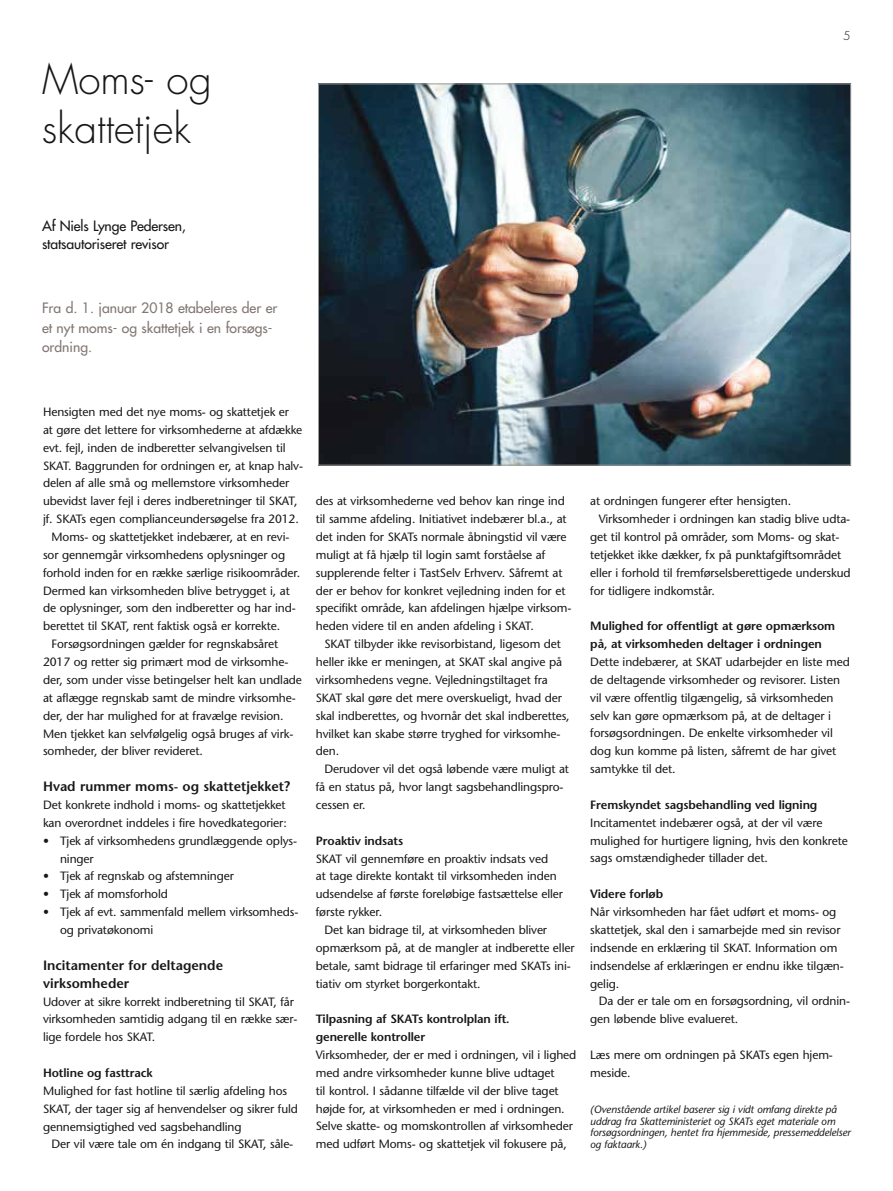
<style>
.page{position:relative;width:893px;height:1191px;background:#fff}
.page>*{position:absolute;margin:0;border:0;box-sizing:border-box;transform-origin:0 0}
.t1{font:300 40.5px/49.5px "Futura";color:#181716}
.t2{font:13.95px/19.5px "Futura";color:#827773}
.t3{font:13.95px/18px "Futura";letter-spacing:-.01em;color:#181716}
.t4{font:600 13.5px/18px "Stone Sans";color:#181716}
.t5{font:12px/17.9px "Stone Sans";letter-spacing:-.01em;color:#181716}
.t6{font:600 12px/17.9px "Stone Sans";letter-spacing:-.01em;color:#181716}
.t7{font:300 12px "Futura";color:#181716}
.t8{font:italic 10.5px/11.9px "Stone Sans";letter-spacing:-.01em;color:#181716}
</style>
<div class="page">
<img style="left:320px;top:86px;width:529px;height:377px">
<h1 class="t1" style="left:42px;top:55px;width:171px">Moms- og skattetjek</h1>
<p class="t7" style="left:843px;top:28px;width:9px">5</p>
<p class="t3" style="left:42px;top:216px;width:145px">Af Niels Lynge Pedersen, statsautoriseret revisor</p>
<p class="t2" style="left:42px;top:299px;width:237px">Fra d. 1. januar 2018 etabeleres der er et nyt moms- og skattetjek i en forsøgs&shy;ordning.</p>
<p class="t5" style="left:43px;top:403px;width:248px">Hensigten med det nye moms- og skattetjek er</p>
<p class="t5" style="left:43px;top:421px;width:261px">at gøre det lettere for virksomhederne at afdække</p>
<p class="t5" style="left:43px;top:438px;width:244px">evt. fejl, inden de indberetter selvangivelsen til</p>
<p class="t5" style="left:43px;top:456px;width:262px">SKAT. Baggrunden for ordningen er, at knap halv-</p>
<p class="t5" style="left:43px;top:474px;width:248px">delen af alle små og mellemstore virksomheder</p>
<p class="t5" style="left:43px;top:492px;width:256px">ubevidst laver fejl i deres indberetninger til SKAT,</p>
<p class="t5" style="left:43px;top:510px;width:257px">jf. SKATs egen complianceundersøgelse fra 2012.</p>
<p class="t5" style="left:52px;top:528px;width:239px">Moms- og skattetjekket indebærer, at en revi-</p>
<p class="t5" style="left:43px;top:546px;width:244px">sor gennemgår virksomhedens oplysninger og</p>
<p class="t5" style="left:43px;top:563px;width:259px">forhold inden for en række særlige risikoområder.</p>
<p class="t5" style="left:43px;top:581px;width:248px">Dermed kan virksomheden blive betrygget i, at</p>
<p class="t5" style="left:43px;top:599px;width:254px">de oplysninger, som den indberetter og har ind-</p>
<p class="t5" style="left:43px;top:617px;width:239px">berettet til SKAT, rent faktisk også er korrekte.</p>
<p class="t5" style="left:52px;top:635px;width:228px">Forsøgsordningen gælder for regnskabsåret</p>
<p class="t5" style="left:43px;top:653px;width:247px">2017 og retter sig primært mod de virksomhe-</p>
<p class="t5" style="left:43px;top:671px;width:260px">der, som under visse betingelser helt kan undlade</p>
<p class="t5" style="left:43px;top:688px;width:254px">at aflægge regnskab samt de mindre virksomhe-</p>
<p class="t5" style="left:43px;top:706px;width:242px">der, der har mulighed for at fravælge revision.</p>
<p class="t5" style="left:43px;top:724px;width:252px">Men tjekket kan selvfølgelig også bruges af virk-</p>
<p class="t5" style="left:43px;top:742px;width:161px">somheder, der bliver revideret.</p>
<p class="t4" style="left:43px;top:777px;width:249px">Hvad rummer moms- og skattetjekket?</p>
<p class="t5" style="left:43px;top:796px;width:245px">Det konkrete indhold i moms- og skattetjekket kan overordnet inddeles i fire hovedkategorier:</p>
<p class="t5" style="left:60px;top:831px;width:239px;text-indent:-17px">• Tjek af virksomhedens grundlæggende oplys&shy;ninger</p>
<p class="t5" style="left:43px;top:867px;width:192px">• Tjek af regnskab og afstemninger</p>
<p class="t5" style="left:43px;top:885px;width:126px">• Tjek af momsforhold</p>
<p class="t5" style="left:60px;top:903px;width:240px;text-indent:-17px">• Tjek af evt. sammenfald mellem virksomheds&shy;og privatøkonomi</p>
<p class="t4" style="left:43px;top:956px;width:181px">Incitamenter for deltagende virksomheder</p>
<p class="t5" style="left:43px;top:992px;width:256px">Udover at sikre korrekt indberetning til SKAT, får virksomheden samtidig adgang til en række sær&shy;lige fordele hos SKAT.</p>
<p class="t6" style="left:43px;top:1063px;width:111px">Hotline og fasttrack</p>
<p class="t5" style="left:43px;top:1081px;width:256px">Mulighed for fast hotline til særlig afdeling hos<br>SKAT, der tager sig af henvendelser og sikrer fuld gennemsigtighed ved sagsbehandling</p>
<p class="t5" style="left:52px;top:1135px;width:243px">Der vil være tale om én indgang til SKAT, såle-</p>
<p class="t5" style="left:316px;top:492px;width:257px">des at virksomhederne ved behov kan ringe ind til samme afdeling. Initiativet indebærer bl.a., at det inden for SKATs normale åbningstid vil være muligt at få hjælp til login samt forståelse af supplerende felter i TastSelv Erhverv. Såfremt at der er behov for konkret vejledning inden for et specifikt område, kan afdelingen hjælpe virksom&shy;heden videre til en anden afdeling i SKAT.</p>
<p class="t5" style="left:316px;top:635px;width:255px;text-indent:9px">SKAT tilbyder ikke revisorbistand, ligesom det heller ikke er meningen, at SKAT skal angive på virksomhedens vegne. Vejledningstiltaget fra SKAT skal gøre det mere overskueligt, hvad der skal indberettes, og hvornår det skal indberettes, hvilket kan skabe større tryghed for virksomhe&shy;den.</p>
<p class="t5" style="left:316px;top:760px;width:255px;text-indent:9px">Derudover vil det også løbende være muligt at få en status på, hvor langt sagsbehandlingspro&shy;cessen er.</p>
<p class="t6" style="left:316px;top:831px;width:89px">Proaktiv indsats</p>
<p class="t5" style="left:316px;top:849px;width:249px">SKAT vil gennemføre en proaktiv indsats ved<br>at tage direkte kontakt til virksomheden inden udsendelse af første foreløbige fastsættelse eller første rykker.</p>
<p class="t5" style="left:316px;top:921px;width:260px;text-indent:9px">Det kan bidrage til, at virksomheden bliver opmærksom på, at de mangler at indberette eller betale, samt bidrage til erfaringer med SKATs ini&shy;tiativ om styrket borgerkontakt.</p>
<p class="t6" style="left:316px;top:1010px;width:195px">Tilpasning af SKATs kontrolplan ift. generelle kontroller</p>
<p class="t5" style="left:316px;top:1046px;width:262px">Virksomheder, der er med i ordningen, vil i lighed med andre virksomheder kunne blive udtaget<br>til kontrol. I sådanne tilfælde vil der blive taget højde for, at virksomheden er med i ordningen.<br>Selve skatte- og momskontrollen af virksomheder med udført Moms- og skattetjek vil fokusere på,</p>
<p class="t5" style="left:590px;top:492px;width:202px">at ordningen fungerer efter hensigten.</p>
<p class="t5" style="left:599px;top:510px;width:253px">Virksomheder i ordningen kan stadig blive udta-</p>
<p class="t5" style="left:590px;top:528px;width:251px">get til kontrol på områder, som Moms- og skat-</p>
<p class="t5" style="left:590px;top:546px;width:252px">tetjekket ikke dækker, fx på punktafgiftsområdet</p>
<p class="t5" style="left:590px;top:563px;width:262px">eller i forhold til fremførselsberettigede underskud</p>
<p class="t5" style="left:590px;top:581px;width:126px">for tidligere indkomstår.</p>
<p class="t6" style="left:590px;top:617px;width:246px">Mulighed for offentligt at gøre opmærksom på, at virksomheden deltager i ordningen</p>
<p class="t5" style="left:590px;top:653px;width:261px">Dette indebærer, at SKAT udarbejder en liste med de deltagende virksomheder og revisorer. Listen vil være offentlig tilgængelig, så virksomheden selv kan gøre opmærksom på, at de deltager i forsøgsordningen. De enkelte virksomheder vil dog kun komme på listen, såfremt de har givet samtykke til det.</p>
<p class="t6" style="left:590px;top:795px;width:229px">Fremskyndet sagsbehandling ved ligning</p>
<p class="t5" style="left:590px;top:813px;width:259px">Incitamentet indebærer også, at der vil være mulighed for hurtigere ligning, hvis den konkrete sags omstændigheder tillader det.</p>
<p class="t6" style="left:590px;top:885px;width:74px">Videre forløb</p>
<p class="t5" style="left:590px;top:903px;width:255px">Når virksomheden har fået udført et moms- og skattetjek, skal den i samarbejde med sin revisor indsende en erklæring til SKAT. Information om indsendelse af erklæringen er endnu ikke tilgæn&shy;gelig.</p>
<p class="t5" style="left:590px;top:992px;width:261px;text-indent:9px">Da der er tale om en forsøgsordning, vil ordnin&shy;gen løbende blive evalueret.</p>
<p class="t5" style="left:590px;top:1045px;width:244px">Læs mere om ordningen på SKATs egen hjem&shy;meside.</p>
<p class="t8" style="left:590px;top:1103px;width:262px">(Ovenstående artikel baserer sig i vidt omfang direkte på uddrag fra Skatteministeriet og SKATs eget materiale om forsøgsordningen, hentet fra hjemmeside, pressemeddelelser og faktaark.)</p>
</div>
